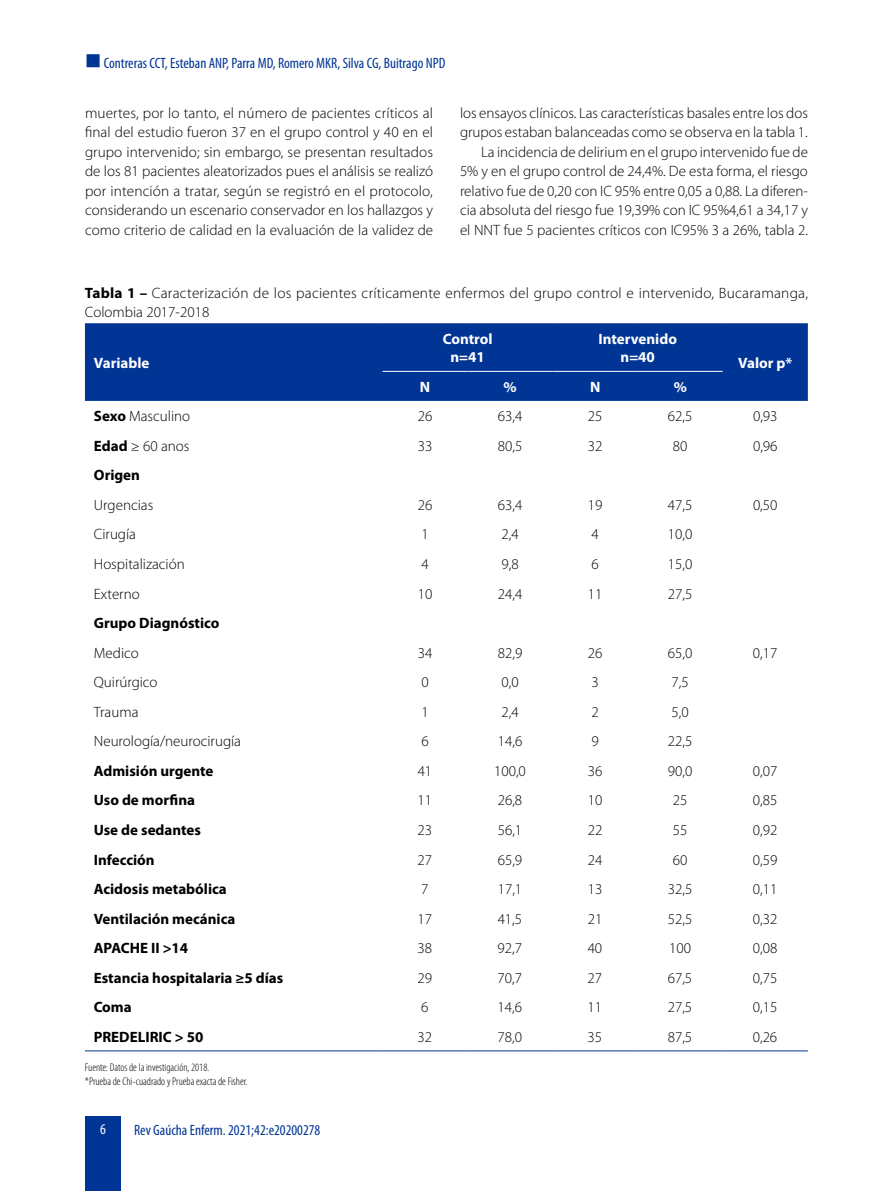
<style>
.page{position:relative;width:893px;height:1191px;background:#fff}
.page>*{position:absolute;margin:0;border:0;box-sizing:border-box;transform-origin:0 0}
.t1{font:300 15px/19.5px "Myriad Pro";color:#000;text-align:justify}
.t2{font:700 15px "Myriad Pro";color:#000}
.t3{font:condensed 15px "Myriad Pro";color:#003595}
.t4{font:700 15px/18px "Myriad Pro";color:#fff;text-align:center}
.t5{font:condensed 15px "Myriad Pro";color:#fff}
.t6{font:300 condensed 11.25px/13.5px "Myriad Pro";color:#000}
.s1{font-weight:700}
</style>
<div class="page">
<div style="left:85px;top:1116px;width:36px;height:75px;background:#003595"></div>
<div style="left:85px;top:324px;width:723px;height:77px;background:#003595"></div>
<hr style="left:85px;top:323px;width:298px;height:1px;background:#003595">
<hr style="left:383px;top:323px;width:85px;height:1px;background:#003595">
<hr style="left:468px;top:323px;width:85px;height:1px;background:#003595">
<hr style="left:553px;top:323px;width:85px;height:1px;background:#003595">
<hr style="left:638px;top:323px;width:85px;height:1px;background:#003595">
<hr style="left:723px;top:323px;width:85px;height:1px;background:#003595">
<hr style="left:85px;top:1050px;width:298px;height:1px;background:#003595">
<hr style="left:383px;top:1050px;width:85px;height:1px;background:#003595">
<hr style="left:468px;top:1050px;width:85px;height:1px;background:#003595">
<hr style="left:553px;top:1050px;width:85px;height:1px;background:#003595">
<hr style="left:638px;top:1050px;width:85px;height:1px;background:#003595">
<hr style="left:723px;top:1050px;width:85px;height:1px;background:#003595">
<hr style="left:383px;top:371px;width:85px;height:1px;background:#fff">
<hr style="left:468px;top:371px;width:85px;height:1px;background:#fff">
<hr style="left:553px;top:371px;width:85px;height:1px;background:#fff">
<hr style="left:638px;top:371px;width:85px;height:1px;background:#fff">
<p class="t3" style="left:104px;top:54px;width:343px">Contreras CCT, Esteban ANP, Parra MD, Romero MKR, Silva CG, Buitrago NPD</p>
<p class="t1" style="left:85px;top:103px;width:350px">muertes, por lo tanto, el número de pacientes críticos al final del estudio fueron 37 en el grupo control y 40 en el grupo intervenido; sin embargo, se presentan resultados de los 81 pacientes aleatorizados pues el análisis se realizó por intención a tratar, según se registró en el protocolo, considerando un escenario conservador en los hallazgos y como criterio de calidad en la evaluación de la validez de</p>
<p class="t1" style="left:460px;top:103px;width:349px;text-align:right">los ensayos clínicos. Las características basales entre los dos grupos estaban balanceadas como se observa en la tabla 1.<br>La incidencia de delirium en el grupo intervenido fue de 5% y en el grupo control de 24,4%. De esta forma, el riesgo relativo fue de 0,20 con IC 95% entre 0,05 a 0,88. La diferen&shy;cia absoluta del riesgo fue 19,39% con IC 95%4,61 a 34,17 y el NNT fue 5 pacientes críticos con IC95% 3 a 26%, tabla 2.</p>
<p class="t1" style="left:85px;top:283px;width:725px"><span class="s1">Tabla 1 –</span> Caracterización de los pacientes críticamente enfermos del grupo control e intervenido, Bucaramanga,<br>Colombia 2017-2018</p>
<p class="t4" style="left:94px;top:353px;width:57px">Variable</p>
<p class="t4" style="left:443px;top:330px;width:51px">Control n=41</p>
<p class="t4" style="left:598px;top:330px;width:80px">Intervenido n=40</p>
<p class="t4" style="left:420px;top:377px;width:12px">N</p>
<p class="t4" style="left:504px;top:377px;width:15px">%</p>
<p class="t4" style="left:590px;top:377px;width:12px">N</p>
<p class="t4" style="left:674px;top:377px;width:15px">%</p>
<p class="t4" style="left:738px;top:353px;width:56px">Valor p*</p>
<p class="t1" style="left:94px;top:406px;width:98px"><span class="s1">Sexo</span> Masculino</p>
<p class="t1" style="left:418px;top:406px;width:16px">26</p>
<p class="t1" style="left:498px;top:406px;width:26px">63,4</p>
<p class="t1" style="left:588px;top:406px;width:16px">25</p>
<p class="t1" style="left:668px;top:406px;width:26px">62,5</p>
<p class="t1" style="left:753px;top:406px;width:26px">0,93</p>
<p class="t1" style="left:94px;top:436px;width:97px"><span class="s1">Edad</span> ≥ 60 anos</p>
<p class="t1" style="left:418px;top:436px;width:16px">33</p>
<p class="t1" style="left:498px;top:436px;width:26px">80,5</p>
<p class="t1" style="left:588px;top:436px;width:16px">32</p>
<p class="t1" style="left:673px;top:436px;width:16px">80</p>
<p class="t1" style="left:753px;top:436px;width:26px">0,96</p>
<p class="t2" style="left:94px;top:465px;width:48px">Origen</p>
<p class="t1" style="left:94px;top:495px;width:61px">Urgencias</p>
<p class="t1" style="left:418px;top:495px;width:16px">26</p>
<p class="t1" style="left:498px;top:495px;width:26px">63,4</p>
<p class="t1" style="left:588px;top:495px;width:16px">19</p>
<p class="t1" style="left:668px;top:495px;width:26px">47,5</p>
<p class="t1" style="left:753px;top:495px;width:26px">0,50</p>
<p class="t1" style="left:94px;top:524px;width:44px">Cirugía</p>
<p class="t1" style="left:421px;top:524px;width:9px">1</p>
<p class="t1" style="left:501px;top:524px;width:19px">2,4</p>
<p class="t1" style="left:591px;top:524px;width:9px">4</p>
<p class="t1" style="left:668px;top:524px;width:26px">10,0</p>
<p class="t1" style="left:94px;top:554px;width:92px">Hospitalización</p>
<p class="t1" style="left:421px;top:554px;width:9px">4</p>
<p class="t1" style="left:501px;top:554px;width:19px">9,8</p>
<p class="t1" style="left:591px;top:554px;width:9px">6</p>
<p class="t1" style="left:668px;top:554px;width:26px">15,0</p>
<p class="t1" style="left:94px;top:583px;width:47px">Externo</p>
<p class="t1" style="left:418px;top:583px;width:16px">10</p>
<p class="t1" style="left:498px;top:583px;width:26px">24,4</p>
<p class="t1" style="left:588px;top:583px;width:16px">11</p>
<p class="t1" style="left:668px;top:583px;width:26px">27,5</p>
<p class="t2" style="left:94px;top:613px;width:127px">Grupo Diagnóstico</p>
<p class="t1" style="left:94px;top:643px;width:47px">Medico</p>
<p class="t1" style="left:418px;top:643px;width:16px">34</p>
<p class="t1" style="left:498px;top:643px;width:26px">82,9</p>
<p class="t1" style="left:588px;top:643px;width:16px">26</p>
<p class="t1" style="left:668px;top:643px;width:26px">65,0</p>
<p class="t1" style="left:753px;top:643px;width:26px">0,17</p>
<p class="t1" style="left:94px;top:672px;width:65px">Quirúrgico</p>
<p class="t1" style="left:421px;top:672px;width:9px">0</p>
<p class="t1" style="left:501px;top:672px;width:19px">0,0</p>
<p class="t1" style="left:591px;top:672px;width:9px">3</p>
<p class="t1" style="left:671px;top:672px;width:19px">7,5</p>
<p class="t1" style="left:94px;top:702px;width:46px">Trauma</p>
<p class="t1" style="left:421px;top:702px;width:9px">1</p>
<p class="t1" style="left:501px;top:702px;width:19px">2,4</p>
<p class="t1" style="left:591px;top:702px;width:9px">2</p>
<p class="t1" style="left:671px;top:702px;width:19px">5,0</p>
<p class="t1" style="left:94px;top:731px;width:149px">Neurología/neurocirugía</p>
<p class="t1" style="left:421px;top:731px;width:9px">6</p>
<p class="t1" style="left:498px;top:731px;width:26px">14,6</p>
<p class="t1" style="left:591px;top:731px;width:9px">9</p>
<p class="t1" style="left:668px;top:731px;width:26px">22,5</p>
<p class="t2" style="left:94px;top:761px;width:121px">Admisión urgente</p>
<p class="t1" style="left:418px;top:761px;width:16px">41</p>
<p class="t1" style="left:494px;top:761px;width:33px">100,0</p>
<p class="t1" style="left:588px;top:761px;width:16px">36</p>
<p class="t1" style="left:668px;top:761px;width:26px">90,0</p>
<p class="t1" style="left:753px;top:761px;width:26px">0,07</p>
<p class="t2" style="left:94px;top:790px;width:103px">Uso de morfina</p>
<p class="t1" style="left:418px;top:790px;width:16px">11</p>
<p class="t1" style="left:498px;top:790px;width:26px">26,8</p>
<p class="t1" style="left:588px;top:790px;width:16px">10</p>
<p class="t1" style="left:673px;top:790px;width:16px">25</p>
<p class="t1" style="left:753px;top:790px;width:26px">0,85</p>
<p class="t2" style="left:94px;top:820px;width:109px">Use de sedantes</p>
<p class="t1" style="left:418px;top:820px;width:16px">23</p>
<p class="t1" style="left:498px;top:820px;width:26px">56,1</p>
<p class="t1" style="left:588px;top:820px;width:16px">22</p>
<p class="t1" style="left:673px;top:820px;width:16px">55</p>
<p class="t1" style="left:753px;top:820px;width:26px">0,92</p>
<p class="t2" style="left:94px;top:849px;width:62px">Infección</p>
<p class="t1" style="left:418px;top:849px;width:16px">27</p>
<p class="t1" style="left:498px;top:849px;width:26px">65,9</p>
<p class="t1" style="left:588px;top:849px;width:16px">24</p>
<p class="t1" style="left:673px;top:849px;width:16px">60</p>
<p class="t1" style="left:753px;top:849px;width:26px">0,59</p>
<p class="t2" style="left:94px;top:879px;width:135px">Acidosis metabólica</p>
<p class="t1" style="left:421px;top:879px;width:9px">7</p>
<p class="t1" style="left:498px;top:879px;width:26px">17,1</p>
<p class="t1" style="left:588px;top:879px;width:16px">13</p>
<p class="t1" style="left:668px;top:879px;width:26px">32,5</p>
<p class="t1" style="left:753px;top:879px;width:26px">0,11</p>
<p class="t2" style="left:94px;top:908px;width:143px">Ventilación mecánica</p>
<p class="t1" style="left:418px;top:908px;width:16px">17</p>
<p class="t1" style="left:498px;top:908px;width:26px">41,5</p>
<p class="t1" style="left:588px;top:908px;width:16px">21</p>
<p class="t1" style="left:668px;top:908px;width:26px">52,5</p>
<p class="t1" style="left:753px;top:908px;width:26px">0,32</p>
<p class="t2" style="left:94px;top:938px;width:96px">APACHE II &gt;14</p>
<p class="t1" style="left:418px;top:938px;width:16px">38</p>
<p class="t1" style="left:498px;top:938px;width:26px">92,7</p>
<p class="t1" style="left:588px;top:938px;width:16px">40</p>
<p class="t1" style="left:669px;top:938px;width:23px">100</p>
<p class="t1" style="left:753px;top:938px;width:26px">0,08</p>
<p class="t2" style="left:94px;top:967px;width:191px">Estancia hospitalaria ≥5 días</p>
<p class="t1" style="left:418px;top:967px;width:16px">29</p>
<p class="t1" style="left:498px;top:967px;width:26px">70,7</p>
<p class="t1" style="left:588px;top:967px;width:16px">27</p>
<p class="t1" style="left:668px;top:967px;width:26px">67,5</p>
<p class="t1" style="left:753px;top:967px;width:26px">0,75</p>
<p class="t2" style="left:94px;top:997px;width:40px">Coma</p>
<p class="t1" style="left:421px;top:997px;width:9px">6</p>
<p class="t1" style="left:498px;top:997px;width:26px">14,6</p>
<p class="t1" style="left:588px;top:997px;width:16px">11</p>
<p class="t1" style="left:668px;top:997px;width:26px">27,5</p>
<p class="t1" style="left:753px;top:997px;width:26px">0,15</p>
<p class="t2" style="left:94px;top:1027px;width:111px">PREDELIRIC &gt; 50</p>
<p class="t1" style="left:417px;top:1026px;width:16px">32</p>
<p class="t1" style="left:498px;top:1026px;width:26px">78,0</p>
<p class="t1" style="left:588px;top:1026px;width:16px">35</p>
<p class="t1" style="left:668px;top:1026px;width:26px">87,5</p>
<p class="t1" style="left:753px;top:1026px;width:26px">0,26</p>
<p class="t6" style="left:85px;top:1060px;width:164px">Fuente: Datos de la investigación, 2018.<br>*Prueba de Chi-cuadrado y Prueba exacta de Fisher.</p>
<p class="t5" style="left:100px;top:1120px;width:7px">6</p>
<p class="t3" style="left:134px;top:1121px;width:188px">Rev Gaúcha Enferm. 2021;42:e20200278</p>
</div>
